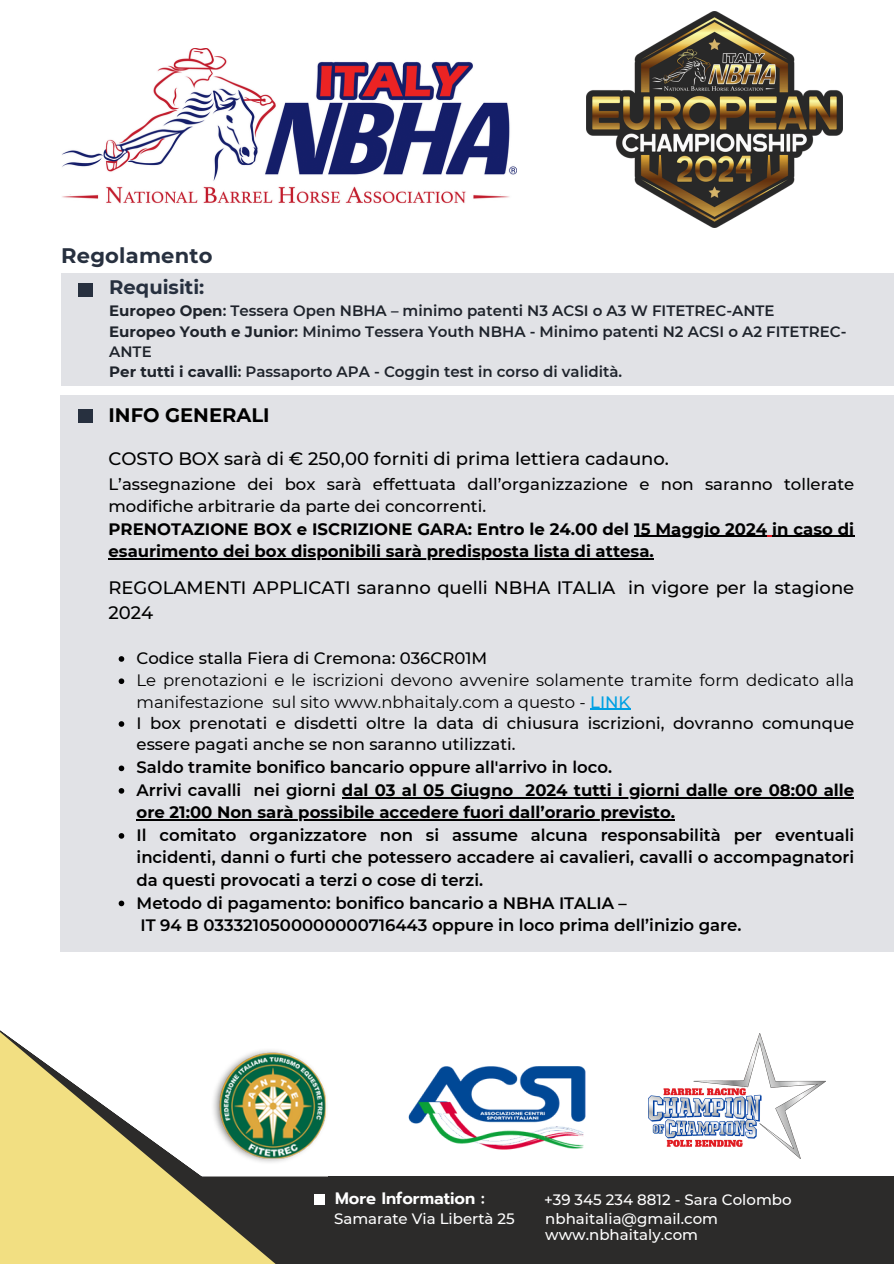
<style>
.page{position:relative;width:894px;height:1264px;background:#fff}
.page>*{position:absolute;margin:0;border:0;box-sizing:border-box;transform-origin:0 0}
.t1{font:700 21px "Montserrat";letter-spacing:.01em;color:#27303f}
.t2{font:700 19.5px "Montserrat";color:#000}
.t3{font:700 19.5px "Montserrat";color:#27303f}
.t4{font:500 18px/24.8px "Montserrat";color:#000}
.t5{font:600 16.5px/22.5px "Montserrat";color:#000}
.t6{font:500 16.5px/22.5px "Montserrat";color:#000}
.t7{font:16.5px/21.3px "Montserrat";color:#000}
.t8{font:700 16.5px "Montserrat";color:#000}
.t9{font:600 16.5px "Prompt";color:#fff}
.t10{font:600 15px/20.2px "Montserrat";color:#1e232b}
.t11{font:500 15px "Montserrat";color:#fff}
.s1{font-weight:700}
.s2{font-weight:500;color:#00a0e3}
</style>
<div class="page">
<div style="left:61px;top:272px;width:832px;height:113px;background:#e1e2e6"></div>
<div style="left:79px;top:283px;width:14px;height:14px;background:#27303f"></div>
<div style="left:328px;top:1176px;width:565px;height:87px;background:#2c2b2a"></div>
<div style="left:303px;top:1176px;width:25px;height:87px;background:#2c2b2a"></div>
<div style="left:60px;top:395px;width:833px;height:557px;background:#e1e2e6"></div>
<hr style="left:634px;top:535px;width:133px;height:2px;background:#000">
<hr style="left:772px;top:535px;width:82px;height:2px;background:#000">
<hr style="left:108px;top:558px;width:545px;height:1px;background:#000">
<div style="left:78px;top:409px;width:14px;height:14px;background:#27303f"></div>
<svg style="left:119px;top:656px;width:5px;height:5px"></svg>
<svg style="left:119px;top:678px;width:5px;height:6px"></svg>
<hr style="left:590px;top:708px;width:40px;height:2px;background:#00a0e3">
<svg style="left:119px;top:721px;width:5px;height:5px"></svg>
<svg style="left:119px;top:765px;width:5px;height:6px"></svg>
<svg style="left:119px;top:788px;width:5px;height:5px"></svg>
<hr style="left:342px;top:797px;width:171px;height:1px;background:#000">
<svg style="left:513px;top:797px;width:12px;height:1px"></svg>
<hr style="left:525px;top:797px;width:329px;height:1px;background:#000">
<hr style="left:136px;top:819px;width:539px;height:1px;background:#000">
<svg style="left:119px;top:833px;width:5px;height:5px"></svg>
<svg style="left:119px;top:900px;width:5px;height:6px"></svg>
<svg style="left:0;top:1030px;width:303px;height:233px;fill:#f2df82"></svg>
<img style="left:212px;top:1045px;width:115px;height:120px">
<img style="left:648px;top:1033px;width:176px;height:125px">
<img style="left:408px;top:1066px;width:178px;height:84px">
<img style="left:586px;top:12px;width:256px;height:216px">
<img style="left:62px;top:49px;width:454px;height:155px">
<p class="t1" style="left:61px;top:242px;width:153px">Regolamento</p>
<p class="t3" style="left:109px;top:275px;width:97px">Requisiti:</p>
<p class="t10" style="left:109px;top:301px;width:666px"><span class="s1">Europeo Open</span>: Tessera Open NBHA – minimo patenti N3 ACSI o A3 W FITETREC-ANTE</p>
<p class="t10" style="left:109px;top:321px;width:738px"><span class="s1">Europeo Youth e Junior</span>: Minimo Tessera Youth NBHA - Minimo patenti N2 ACSI o A2 FITETREC-<br>ANTE</p>
<h3 class="t10" style="left:109px;top:362px;width:514px"><span class="s1">Per tutti i cavalli</span>: Passaporto APA - Coggin test in corso di validità.</h3>
<p class="t2" style="left:108px;top:403px;width:162px">INFO GENERALI</p>
<p class="t4" style="left:108px;top:446px;width:562px">COSTO BOX sarà di € 250,00 forniti di prima lettiera cadauno.</p>
<p class="t6" style="left:108px;top:472px;width:747px">L’assegnazione dei box sarà effettuata dall’organizzazione e non saranno tollerate modifiche arbitrarie da parte dei concorrenti.<br><span class="s1">PRENOTAZIONE BOX e ISCRIZIONE GARA: Entro le 24.00 del 15 Maggio 2024 in caso di</span></p>
<h2 class="t8" style="left:108px;top:541px;width:546px">esaurimento dei box disponibili sarà predisposta lista di attesa.</h2>
<p class="t4" style="left:108px;top:575px;width:747px">REGOLAMENTI APPLICATI saranno quelli NBHA ITALIA in vigore per la stagione<br>2024</p>
<p class="t6" style="left:136px;top:647px;width:352px">Codice stalla Fiera di Cremona: 036CR01M</p>
<p class="t7" style="left:136px;top:669px;width:719px">Le prenotazioni e le iscrizioni devono avvenire solamente tramite form dedicato alla manifestazione sul sito www.nbhaitaly.com a questo - <span class="s2">LINK</span></p>
<h1 class="t6" style="left:136px;top:712px;width:719px;line-height:21.3px">I box prenotati e disdetti oltre la data di chiusura iscrizioni, dovranno comunque essere pagati anche se non saranno utilizzati.</h1>
<h3 class="t5" style="left:136px;top:756px;width:477px">Saldo tramite bonifico bancario oppure all'arrivo in loco.</h3>
<h3 class="t5" style="left:136px;top:778px;width:378px">Arrivi cavalli nei giorni <span class="s1">dal 03 al 05 Giugno</span></h3>
<p class="t8" style="left:525px;top:780px;width:330px">2024 tutti i giorni dalle ore 08:00 alle</p>
<p class="t5" style="left:136px;top:801px;width:719px"><span class="s1">ore 21:00 Non sarà possibile accedere fuori dall’orario previsto.<br></span>Il comitato organizzatore non si assume alcuna responsabilità per eventuali incidenti, danni o furti che potessero accadere ai cavalieri, cavalli o accompagnatori da questi provocati a terzi o cose di terzi.<br>Metodo di pagamento: bonifico bancario a NBHA ITALIA –<br>IT 94 B 0333210500000000716443 oppure in loco prima dell’inizio gare.</p>
<p class="t9" style="left:335px;top:1186px;width:151px">More Information :</p>
<p class="t11" style="left:334px;top:1209px;width:182px">Samarate Via Libertà 25</p>
<p class="t11" style="left:544px;top:1190px;width:249px">+39 345 234 8812 - Sara Colombo</p>
<p class="t11" style="left:545px;top:1225px;width:154px">www.nbhaitaly.com</p>
<p class="t11" style="left:545px;top:1209px;width:174px">nbhaitalia@gmail.com</p>
</div>
